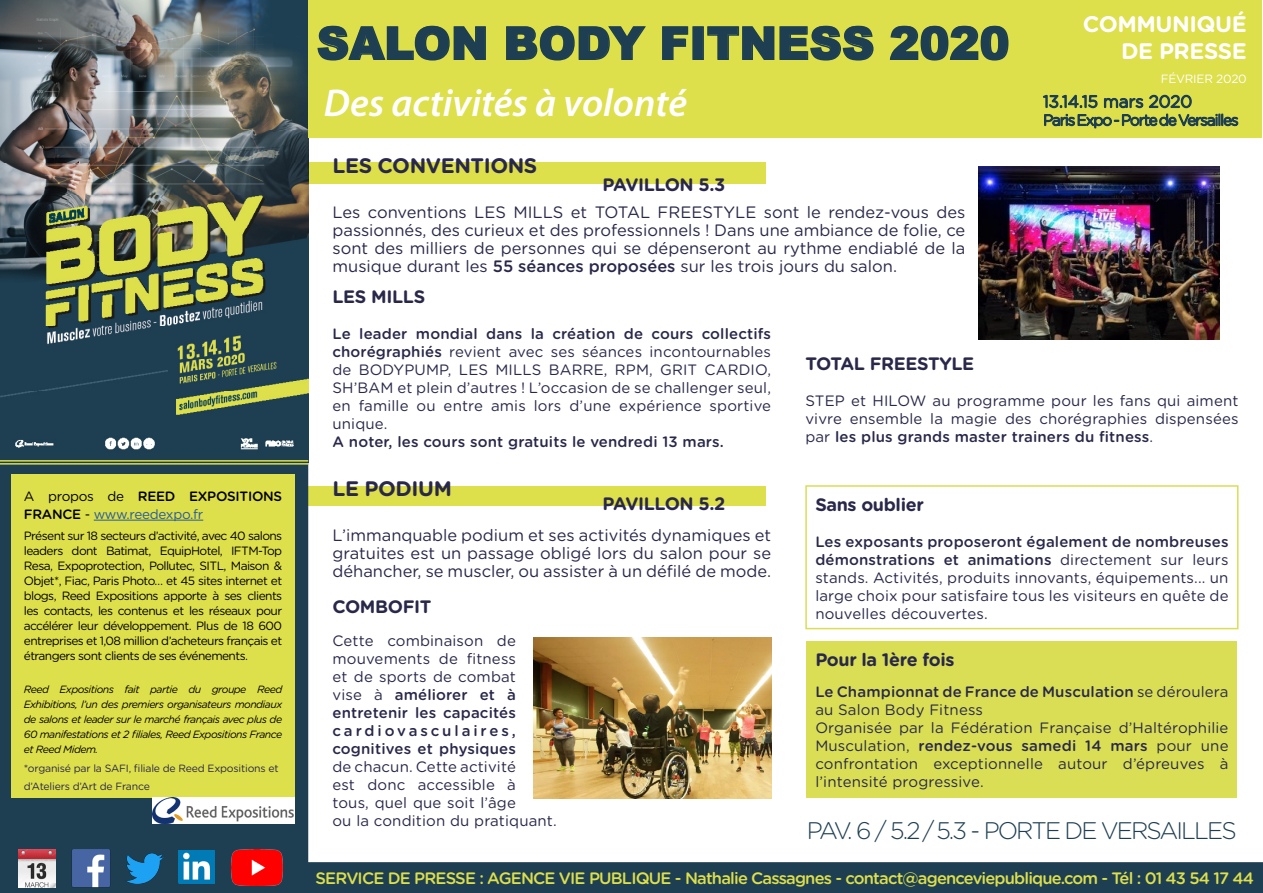
<style>
.page{position:relative;width:1263px;height:893px;background:#fff}
.page>*{position:absolute;margin:0;border:0;box-sizing:border-box;transform-origin:0 0}
.t1{font:900 45px "Arial";color:#1e3f52}
.t2{font:italic 600 39px "Myriad Pro";color:#fff}
.t3{font:300 24px "Gotham Rounded";letter-spacing:-.08em;color:#1e3e51}
.t4{font:700 22.5px/27px "Gotham Rounded";letter-spacing:-.02em;color:#fff;text-align:right}
.t5{font:700 21px "Gotham Rounded";letter-spacing:-.02em;color:#29284a}
.t6{font:700 18px "Gotham Rounded";letter-spacing:-.02em;color:#29284a}
.t7{font:16.5px/18px "Gotham Rounded";color:#29284a;text-align:justify}
.t8{font:500 16.5px "Gotham Rounded";letter-spacing:-.05em;color:#dddf4b}
.t9{font:15px/18px "Gotham Rounded";letter-spacing:.01em;color:#29284a;text-align:justify}
.t10{font:500 15px/18px "Gotham Rounded";letter-spacing:.01em;color:#29284a;text-align:justify}
.t11{font:500 13.5px/18px "Gotham Rounded";letter-spacing:-.02em;color:#000}
.t12{font:12px/15px "Gotham Rounded";letter-spacing:-.05em;color:#000;text-align:justify}
.t13{font:12px "Gotham Rounded";letter-spacing:-.02em;color:#fff}
.t14{font:italic 10.5px/15px "Gotham Rounded";letter-spacing:-.05em;color:#000;text-align:justify}
.t15{font:10.5px/18px "Gotham Rounded";letter-spacing:-.02em;color:#29284a}
.s1{font-weight:400}
.s2{font-weight:400;color:#275b9b}
.s3{font-weight:500}
</style>
<div class="page">
<div style="left:308px;top:486px;width:458px;height:20px;background:#dddf4b"></div>
<div style="left:308px;top:163px;width:458px;height:21px;background:#dddf4b"></div>
<img style="left:0;top:0;width:308px;height:460px">
<div style="left:0;top:462px;width:308px;height:431px;background:#1e3f52"></div>
<div style="left:308px;top:0;width:954px;height:137px;background:#dddf4b"></div>
<svg style="left:317px;top:25px;width:169px;height:36px"></svg>
<svg style="left:506px;top:25px;width:140px;height:36px"></svg>
<svg style="left:662px;top:26px;width:27px;height:34px"></svg>
<div style="left:692px;top:26px;width:12px;height:34px;border:2px solid #1e3f52"></div>
<svg style="left:707px;top:25px;width:167px;height:36px"></svg>
<svg style="left:889px;top:25px;width:120px;height:36px"></svg>
<div style="left:283px;top:862px;width:980px;height:31px;background:#1e3f52"></div>
<img style="left:71px;top:849px;width:39px;height:38px">
<img style="left:126px;top:853px;width:37px;height:31px">
<hr style="left:0;top:460px;width:308px;height:2px;background:#dddf4b">
<hr style="left:0;top:463px;width:308px;height:2px;background:#dddf4b">
<img style="left:232px;top:850px;width:53px;height:35px">
<svg style="left:1042px;top:94px;width:197px;height:44px"></svg>
<img style="left:19px;top:849px;width:37px;height:39px">
<img style="left:179px;top:850px;width:36px;height:33px">
<div style="left:11px;top:475px;width:284px;height:323px;background:#dddf4b"></div>
<hr style="left:94px;top:520px;width:109px;height:1px;background:#275b9b">
<img style="left:153px;top:798px;width:142px;height:26px">
<img style="left:978px;top:167px;width:242px;height:172px">
<img style="left:534px;top:637px;width:237px;height:161px">
<div style="left:805px;top:485px;width:433px;height:144px;border:2px solid #d9de55"></div>
<div style="left:807px;top:641px;width:430px;height:157px;background:#d9de55"></div>
<p class="t11" style="left:24px;top:486px;width:260px"><span class="s1">A propos de</span> REED EXPOSITIONS<br>FRANCE <span class="s1">-</span> <span class="s2">www.reedexpo.fr</span></p>
<p class="t12" style="left:24px;top:527px;width:260px">Présent sur 18 secteurs d’activité, avec 40 salons leaders dont Batimat, EquipHotel, IFTM-Top Resa, Expoprotection, Pollutec, SITL, Maison &amp; Objet*, Fiac, Paris Photo… et 45 sites internet et blogs, Reed Expositions apporte à ses clients les contacts, les contenus et les réseaux pour accélérer leur développement. Plus de 18 600 entreprises et 1,08 million d’acheteurs français et étrangers sont clients de ses événements.</p>
<p class="t14" style="left:24px;top:681px;width:260px">Reed Expositions fait partie du groupe Reed Exhibitions, l’un des premiers organisateurs mondiaux de salons et leader sur le marché français avec plus de 60 manifestations et 2 filiales, Reed Expositions France et Reed Midem.</p>
<p class="t15" style="left:24px;top:759px;width:256px">*organisé par la SAFI, filiale de Reed Expositions et d’Ateliers d’Art de France</p>
<h1 class="t1" style="left:317px;top:11px;width:694px">SALON BODY FITNESS 2020</h1>
<h2 class="t2" style="left:324px;top:78px;width:365px">Des activités à volonté</h2>
<h3 class="t5" style="left:332px;top:150px;width:206px">LES CONVENTIONS</h3>
<h3 class="t4" style="left:1083px;top:10px;width:165px">COMMUNIQUÉ<br>DE PRESSE</h3>
<p class="t13" style="left:1161px;top:71px;width:88px">FÉVRIER 2020</p>
<p class="t6" style="left:602px;top:171px;width:124px">PAVILLON 5.3</p>
<p class="t7" style="left:332px;top:202px;width:634px">Les conventions LES MILLS et TOTAL FREESTYLE sont le rendez-vous des passionnés, des curieux et des professionnels ! Dans une ambiance de folie, ce sont des milliers de personnes qui se dépenseront au rythme endiablé de la musique durant les <span class="s3">55 séances proposées</span> sur les trois jours du salon.</p>
<p class="t6" style="left:332px;top:283px;width:94px">LES MILLS</p>
<p class="t9" style="left:332px;top:323px;width:440px"><span class="s3">Le leader mondial dans la création de cours collectifs chorégraphiés</span> revient avec ses séances incontournables de BODYPUMP, LES MILLS BARRE, RPM, GRIT CARDIO, SH’BAM et plein d’autres ! L’occasion de se challenger seul, en famille ou entre amis lors d’une expérience sportive unique.</p>
<p class="t10" style="left:332px;top:432px;width:393px">A noter, les cours sont gratuits le vendredi 13 mars.</p>
<h3 class="t5" style="left:332px;top:473px;width:121px">LE PODIUM</h3>
<p class="t6" style="left:602px;top:490px;width:124px">PAVILLON 5.2</p>
<p class="t7" style="left:332px;top:525px;width:440px">L’immanquable podium et ses activités dynamiques et gratuites est un passage obligé lors du salon pour se déhancher, se muscler, ou assister à un défilé de mode.</p>
<p class="t6" style="left:332px;top:593px;width:101px">COMBOFIT</p>
<p class="t10" style="left:332px;top:631px;width:185px"><span class="s1">Cette combinaison de mouvements de fitness et de sports de combat vise à</span> améliorer et à entretenir les capacités cardiovasculaires, cognitives et physiques</p>
<p class="t9" style="left:332px;top:757px;width:226px;text-align:left">de chacun. Cette activité<br>est donc accessible à<br>tous, quel que soit l’âge<br>ou la condition du pratiquant.</p>
<p class="t6" style="left:805px;top:350px;width:170px">TOTAL FREESTYLE</p>
<p class="t9" style="left:805px;top:391px;width:435px">STEP et HILOW au programme pour les fans qui aiment vivre ensemble la magie des chorégraphies dispensées par <span class="s3">les plus grands master trainers du fitness</span>.</p>
<p class="t6" style="left:815px;top:491px;width:110px">Sans oublier</p>
<p class="t9" style="left:815px;top:532px;width:415px"><span class="s3">Les exposants proposeront également de nombreuses démonstrations et animations</span> directement sur leurs stands. Activités, produits innovants, équipements... un large choix pour satisfaire tous les visiteurs en quête de nouvelles découvertes.</p>
<p class="t6" style="left:815px;top:646px;width:141px">Pour la 1ère fois</p>
<p class="t9" style="left:815px;top:682px;width:415px;text-align:left"><span class="s3">Le Championnat de France de Musculation</span> se déroulera au Salon Body Fitness<br>Organisée par la Fédération Française d’Haltérophilie Musculation, <span class="s3">rendez-vous samedi 14 mars</span> pour une confrontation exceptionnelle autour d’épreuves à l’intensité progressive.</p>
<h3 class="t3" style="left:807px;top:815px;width:431px">PAV. 6 / 5.2 / 5.3 - PORTE DE VERSAILLES</h3>
<p class="t8" style="left:315px;top:866px;width:940px">SERVICE DE PRESSE : AGENCE VIE PUBLIQUE - Nathalie Cassagnes - contact@agenceviepublique.com - Tél : 01 43 54 17 44</p>
</div>
